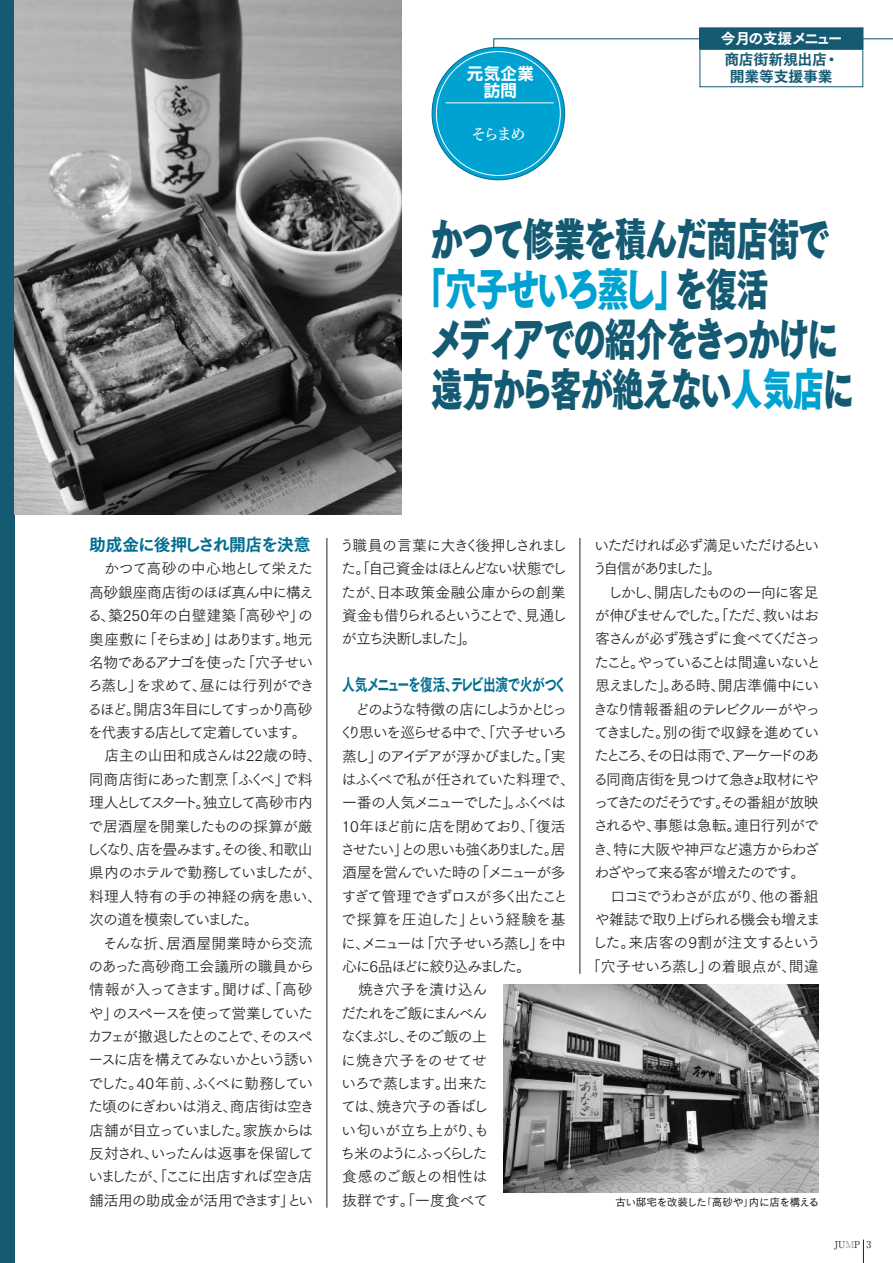
<style>
.page{position:relative;width:893px;height:1263px;background:#fff}
.page>*{position:absolute;margin:0;border:0;box-sizing:border-box;transform-origin:0 0}
.t1{font:44.55px "Tsuku Go Pro U";letter-spacing:-.025em;color:#155a73;scale:.7 1}
.t2{font:44.55px "Tsuku Go Pro U";letter-spacing:-.065em;color:#155a73;scale:.7 1}
.t3{font:44.55px "Tsuku Go Pro U";letter-spacing:-.02em;color:#00a2d2;scale:.7 1}
.t4{font:17.25px/16.6px "Rodin Pro B";letter-spacing:-.02em;color:#fff;text-align:center}
.t5{font:16.95px "Tsuku Go Pro E";letter-spacing:-.035em;color:#006e90;scale:.74 1}
.t6{font:16.95px "Tsuku Go Pro E";letter-spacing:-.035em;color:#006e90}
.t7{font:15.9px "Tsuku Min Pro D";color:#fff}
.t8{font:14.85px/23.4px "Tsuku Go Pro R";letter-spacing:-.09em;color:#231f20}
.t9{font:14.85px "Tsuku Go Pro R";letter-spacing:-.125em;color:#231f20}
.t10{font:14.85px "Tsuku Go Pro R";letter-spacing:-.135em;color:#231f20}
.t11{font:14.85px "Tsuku Go Pro R";letter-spacing:-.015em;color:#231f20}
.t12{font:14.85px "Tsuku Go Pro R";letter-spacing:-.165em;color:#231f20}
.t13{font:14.85px "Tsuku Go Pro R";letter-spacing:-.115em;color:#231f20}
.t14{font:14.85px "Tsuku Go Pro R";letter-spacing:-.065em;color:#231f20}
.t15{font:14.85px "Tsuku Go Pro R";letter-spacing:-.11em;color:#231f20}
.t16{font:14.85px "Tsuku Go Pro R";letter-spacing:-.055em;color:#231f20}
.t17{font:14.85px "Tsuku Go Pro R";letter-spacing:-.07em;color:#231f20}
.t18{font:14.85px/17px "Tsuku Go Pro E";letter-spacing:-.015em;color:#155a73;text-align:center}
.t19{font:14.85px "Tsuku Go Pro R";letter-spacing:-.22em;color:#231f20}
.t20{font:14.85px "Tsuku Go Pro E";letter-spacing:-.085em;color:#fff}
.t21{font:10.65px "Cezanne Pro M";letter-spacing:-.035em;color:#231f20}
.t22{font:700 9.6px "A1 Mincho Std";color:#231f20}
.s1{color:#155a73}
.s2{color:#00a2d2}
.s3{color:#919396}
</style>
<div class="page">
<div style="left:0;top:0;width:15px;height:1263px;background:#155a73"></div>
<svg style="left:863px;top:1239px;width:1px;height:24px"></svg>
<svg style="left:493px;top:38px;width:400px;height:35px"></svg>
<img style="left:15px;top:0;width:387px;height:514px">
<hr style="left:327px;top:538px;width:1px;height:670px;background:#231f20">
<hr style="left:580px;top:538px;width:1px;height:436px;background:#231f20">
<img style="left:504px;top:984px;width:315px;height:209px">
<div style="left:432px;top:47px;width:133px;height:133px;background:#00a2d2;border-radius:50%"></div>
<hr style="left:446px;top:103px;width:108px;height:1px;background:#fff">
<div style="left:700px;top:49px;width:163px;height:38px;background:#fff"></div>
<div style="left:699px;top:49px;width:164px;height:38px;border:1px solid #155a73"></div>
<div style="left:700px;top:28px;width:163px;height:21px;background:#155a73"></div>
<p class="t4" style="left:466px;top:65px;width:69px">元気企業訪問</p>
<p class="t7" style="left:470px;top:120px;width:57px">そらまめ</p>
<p class="t20" style="left:721px;top:25px;width:124px">今月の支援メニュー</p>
<p class="t18" style="left:724px;top:49px;width:116px">商店街新規出店・開業等支援事業</p>
<h1 class="t1" style="left:432px;top:215px;width:570px">かつて修業を積んだ商店街で</h1>
<h1 class="t3" style="left:415px;top:265px;width:507px">「穴子せいろ蒸し」<span class="s1">を復活</span></h1>
<h1 class="t2" style="left:431px;top:314px;width:583px">メディアでの紹介をきっかけに</h1>
<h1 class="t1" style="left:432px;top:364px;width:605px">遠方から客が絶えない<span class="s2">人気店</span>に</h1>
<p class="t6" style="left:89px;top:529px;width:223px">助成金に後押しされ開店を決意</p>
<p class="t8" style="left:87px;top:555px;width:237px">　かつて高砂の中心地として栄えた高砂銀座商店街のほぼ真ん中に構える、築250年の白壁建築「高砂や」の奥座敷に「そらまめ」はあります。地元名物であるアナゴを使った「穴子せいろ蒸し」を求めて、昼には行列ができるほど。開店3年目にしてすっかり高砂を代表する店として定着しています。　店主の山田和成さんは22歳の時、同商店街にあった割烹「ふくべ」で料理人としてスタート。独立して高砂市内で居酒屋を開業したものの採算が厳しくなり、店を畳みます。その後、和歌山県内のホテルで勤務していましたが、料理人特有の手の神経の病を患い、次の道を模索していました。<br>　そんな折、居酒屋開業時から交流のあった高砂商工会議所の職員から情報が入ってきます。聞けば、「高砂や」のスペースを使って営業していたカフェが撤退したとのことで、そのスペースに店を構えてみないかという誘いでした。40年前、ふくべに勤務していた頃のにぎわいは消え、商店街は空き店舗が目立っていました。家族からは反対され、いったんは返事を保留していましたが、「ここに出店すれば空き店舗活用の助成金が活用できます」とい</p>
<p class="t8" style="left:339px;top:532px;width:229px;text-align:justify">う職員の言葉に大きく後押しされました。「自己資金はほとんどない状態でしたが、日本政策金融公庫からの創業資金も借りられるということで、見通しが立ち決断しました」。</p>
<p class="t5" style="left:342px;top:669px;width:305px">人気メニューを復活、テレビ出演で火がつく</p>
<p class="t8" style="left:339px;top:696px;width:238px">　どのような特徴の店にしようかとじっくり思いを巡らせる中で、「穴子せいろ蒸し」のアイデアが浮かびました。「実はふくべで私が任されていた料理で、一番の人気メニューでした」。ふくべは<br>10年ほど前に店を閉めており、「復活させたい」との思いも強くありました。居酒屋を営んでいた時の「メニューが多すぎて管理できずロスが多く出たことで採算を圧迫した」という経験を基に、メニューは「穴子せいろ蒸し」を中心に6品ほどに絞り込みました。<br>　焼き穴子を漬け込ん<br>だたれをご飯にまんべん<br>なくまぶし、そのご飯の上<br>に焼き穴子をのせてせ<br>いろで蒸します。出来た<br>ては、焼き穴子の香ばし<br>い匂いが立ち上がり、も<br>ち米のようにふっくらした<br>食感のご飯との相性は<br>抜群です。「一度食べて</p>
<p class="t13" style="left:594px;top:533px;width:226px">いただければ必ず満足いただけるとい</p>
<p class="t19" style="left:592px;top:556px;width:131px">う自信がありました」。</p>
<p class="t8" style="left:595px;top:579px;width:225px">　しかし、開店したものの一向に客足</p>
<p class="t8" style="left:595px;top:602px;width:226px">が伸びませんでした。「ただ、救いはお</p>
<p class="t8" style="left:595px;top:625px;width:227px">客さんが必ず残さずに食べてくださっ</p>
<p class="t10" style="left:594px;top:650px;width:228px">たこと。やっていることは間違いないと</p>
<p class="t8" style="left:595px;top:672px;width:225px">思えました」。ある時、開店準備中にい</p>
<p class="t8" style="left:593px;top:696px;width:229px">きなり情報番組のテレビクルーがやっ</p>
<p class="t14" style="left:594px;top:720px;width:226px">てきました。別の街で収録を進めてい</p>
<p class="t12" style="left:594px;top:743px;width:227px">たところ、その日は雨で、アーケードのあ</p>
<p class="t15" style="left:593px;top:767px;width:227px">る同商店街を見つけて急きょ取材にや</p>
<p class="t10" style="left:594px;top:790px;width:226px">ってきたのだそうです。その番組が放映</p>
<p class="t16" style="left:593px;top:814px;width:227px">されるや、事態は急転。連日行列がで</p>
<p class="t17" style="left:593px;top:837px;width:227px">き、特に大阪や神戸など遠方からわざ</p>
<p class="t9" style="left:595px;top:860px;width:212px">わざやって来る客が増えたのです。</p>
<p class="t9" style="left:595px;top:884px;width:225px">　口コミでうわさが広がり、他の番組</p>
<p class="t9" style="left:595px;top:907px;width:227px">や雑誌で取り上げられる機会も増えま</p>
<p class="t11" style="left:593px;top:930px;width:230px">した。来店客の9割が注文するという</p>
<p class="t11" style="left:586px;top:954px;width:234px">「穴子せいろ蒸し」の着眼点が、間違</p>
<p class="t21" style="left:615px;top:1195px;width:205px">古い邸宅を改装した「高砂や」内に店を構える</p>
<p class="t22" style="left:834px;top:1236px;width:39px">JU<span class="s3">M</span>P 3</p>
</div>
